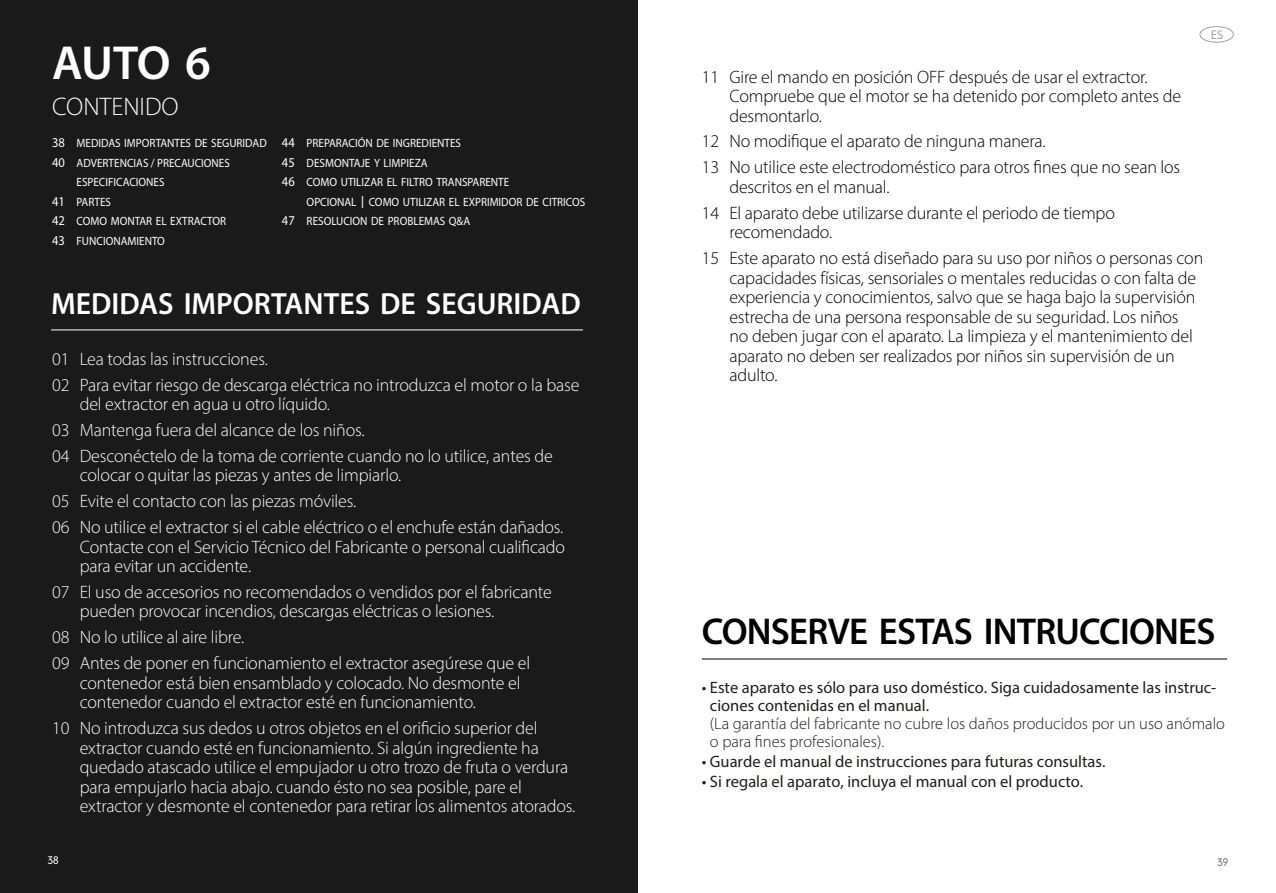
<style>
.page{position:relative;width:1276px;height:893px;background:#fff}
.page>*{position:absolute;margin:0;border:0;box-sizing:border-box;transform-origin:0 0}
.t1{font:600 48px "Myriad Pro";color:#fff}
.t2{font:600 37.5px "Myriad Pro";letter-spacing:-.02em;color:#000}
.t3{font:600 30.75px "Myriad Pro";color:#fff}
.t4{font:300 25.5px "Myriad Pro";color:#fff}
.t5{font:300 18px/19.5px "Myriad Pro";letter-spacing:-.01em;color:#fff}
.t6{font:300 18px/19.5px "Myriad Pro";letter-spacing:-.01em;color:#000}
.t7{font:16.5px/18px "Myriad Pro";color:#1f1e1d}
.t8{font:300 16.5px/18px "Myriad Pro";color:#1f1e1d}
.t9{font:13.5px/19.5px "Myriad Pro";color:#fff;text-align:justify;scale:.93 1}
.t10{font:12.75px "Myriad Pro";color:#9fa0a0}
.t11{font:12px/19.5px "Myriad Pro";color:#fff;scale:.93 1}
.t12{font:300 10.5px "DIN Neuzeit Grotesk Std";color:#727171}
.t13{font:300 10.5px "DIN Neuzeit Grotesk Std";color:#fff}
.s1{font-weight:600}
</style>
<div class="page">
<div style="left:1199px;top:26px;width:34px;height:17px;border:1px solid #9fa0a0;border-radius:50%"></div>
<div style="left:0;top:0;width:638px;height:893px;background:#1a1a1a"></div>
<hr style="left:51px;top:330px;width:532px;height:1px;background:#fff">
<hr style="left:702px;top:659px;width:525px;height:1px;background:#000">
<h1 class="t1" style="left:52px;top:32px;width:160px">AUTO 6</h1>
<h3 class="t4" style="left:52px;top:91px;width:128px">CONTENIDO</h3>
<p class="t11" style="left:77px;top:133px;width:206px">MEDIDAS IMPORTANTES DE SEGURIDAD<br>ADVERTENCIAS / PRECAUCIONES<br>ESPECIFICACIONES<br>PARTES<br>COMO MONTAR EL EXTRACTOR<br>FUNCIONAMIENTO</p>
<p class="t11" style="left:307px;top:133px;width:301px">PREPARACIÓN DE INGREDIENTES<br>DESMONTAJE Y LIMPIEZA<br>COMO UTILIZAR EL FILTRO TRANSPARENTE<br>OPCIONAL <span class="s1">|</span> COMO UTILIZAR EL EXPRIMIDOR DE CITRICOS RESOLUCION DE PROBLEMAS Q&amp;A</p>
<p class="t9" style="left:52px;top:133px;width:15px">38<br>40</p>
<p class="t9" style="left:52px;top:191px;width:15px">41<br>42<br>43</p>
<p class="t9" style="left:282px;top:133px;width:15px">44<br>45<br>46</p>
<p class="t9" style="left:282px;top:211px;width:15px">47</p>
<h3 class="t3" style="left:51px;top:284px;width:531px">MEDIDAS IMPORTANTES DE SEGURIDAD</h3>
<p class="t5" style="left:52px;top:346px;width:529px;line-height:26px">01 Lea todas las instrucciones.<br>02 Para evitar riesgo de descarga eléctrica no introduzca el motor o la base</p>
<p class="t5" style="left:52px;top:391px;width:502px;line-height:26px;text-indent:28px">del extractor en agua u otro líquido.<br>03 Mantenga fuera del alcance de los niños.<br>04 Desconéctelo de la toma de corriente cuando no lo utilice, antes de</p>
<p class="t5" style="left:52px;top:462px;width:513px;line-height:26px;text-indent:28px">colocar o quitar las piezas y antes de limpiarlo.<br>05 Evite el contacto con las piezas móviles.<br>06 No utilice el extractor si el cable eléctrico o el enchufe están dañados.</p>
<p class="t5" style="left:80px;top:537px;width:487px">Contacte con el Servicio Técnico del Fabricante o personal cualificado para evitar un accidente.</p>
<p class="t5" style="left:80px;top:582px;width:474px;text-indent:-28px">07 El uso de accesorios no recomendados o vendidos por el fabricante pueden provocar incendios, descargas eléctricas o lesiones.</p>
<p class="t5" style="left:52px;top:624px;width:480px;line-height:26px">08 No lo utilice al aire libre.<br>09 Antes de poner en funcionamiento el extractor asegúrese que el</p>
<p class="t5" style="left:80px;top:673px;width:442px">contenedor está bien ensamblado y colocado. No desmonte el contenedor cuando el extractor esté en funcionamiento.</p>
<p class="t5" style="left:80px;top:718px;width:497px;text-indent:-28px">10 No introduzca sus dedos u otros objetos en el orificio superior del extractor cuando esté en funcionamiento. Si algún ingrediente ha quedado atascado utilice el empujador u otro trozo de fruta o verdura para empujarlo hacia abajo. cuando ésto no sea posible, pare el extractor y desmonte el contenedor para retirar los alimentos atorados.</p>
<p class="t13" style="left:48px;top:854px;width:12px">38</p>
<p class="t10" style="left:1211px;top:26px;width:14px">ES</p>
<p class="t6" style="left:729px;top:67px;width:453px;text-indent:-28px">11 Gire el mando en posición OFF después de usar el extractor.<br>Compruebe que el motor se ha detenido por completo antes de desmontarlo.</p>
<p class="t6" style="left:702px;top:128px;width:480px;line-height:26px">12 No modifique el aparato de ninguna manera.<br>13 No utilice este electrodoméstico para otros fines que no sean los</p>
<p class="t6" style="left:702px;top:174px;width:415px;line-height:26px;text-indent:28px">descritos en el manual.<br>14 El aparato debe utilizarse durante el periodo de tiempo</p>
<p class="t6" style="left:702px;top:219px;width:503px;line-height:26px;text-indent:28px">recomendado.<br>15 Este aparato no está diseñado para su uso por niños o personas con</p>
<p class="t6" style="left:729px;top:268px;width:468px">capacidades físicas, sensoriales o mentales reducidas o con falta de experiencia y conocimientos, salvo que se haga bajo la supervisión estrecha de una persona responsable de su seguridad. Los niños no deben jugar con el aparato. La limpieza y el mantenimiento del aparato no deben ser realizados por niños sin supervisión de un adulto.</p>
<h2 class="t2" style="left:702px;top:608px;width:515px">CONSERVE ESTAS INTRUCCIONES</h2>
<p class="t7" style="left:710px;top:678px;width:508px;text-indent:-8px">• Este aparato es sólo para uso doméstico. Siga cuidadosamente las instruc&shy;ciones contenidas en el manual.</p>
<p class="t8" style="left:710px;top:714px;width:516px">(La garantía del fabricante no cubre los daños producidos por un uso anómalo o para fines profesionales).</p>
<p class="t7" style="left:702px;top:752px;width:405px">• Guarde el manual de instrucciones para futuras consultas.</p>
<p class="t7" style="left:702px;top:772px;width:383px">• Si regala el aparato, incluya el manual con el producto.</p>
<p class="t12" style="left:1217px;top:856px;width:12px">39</p>
</div>
